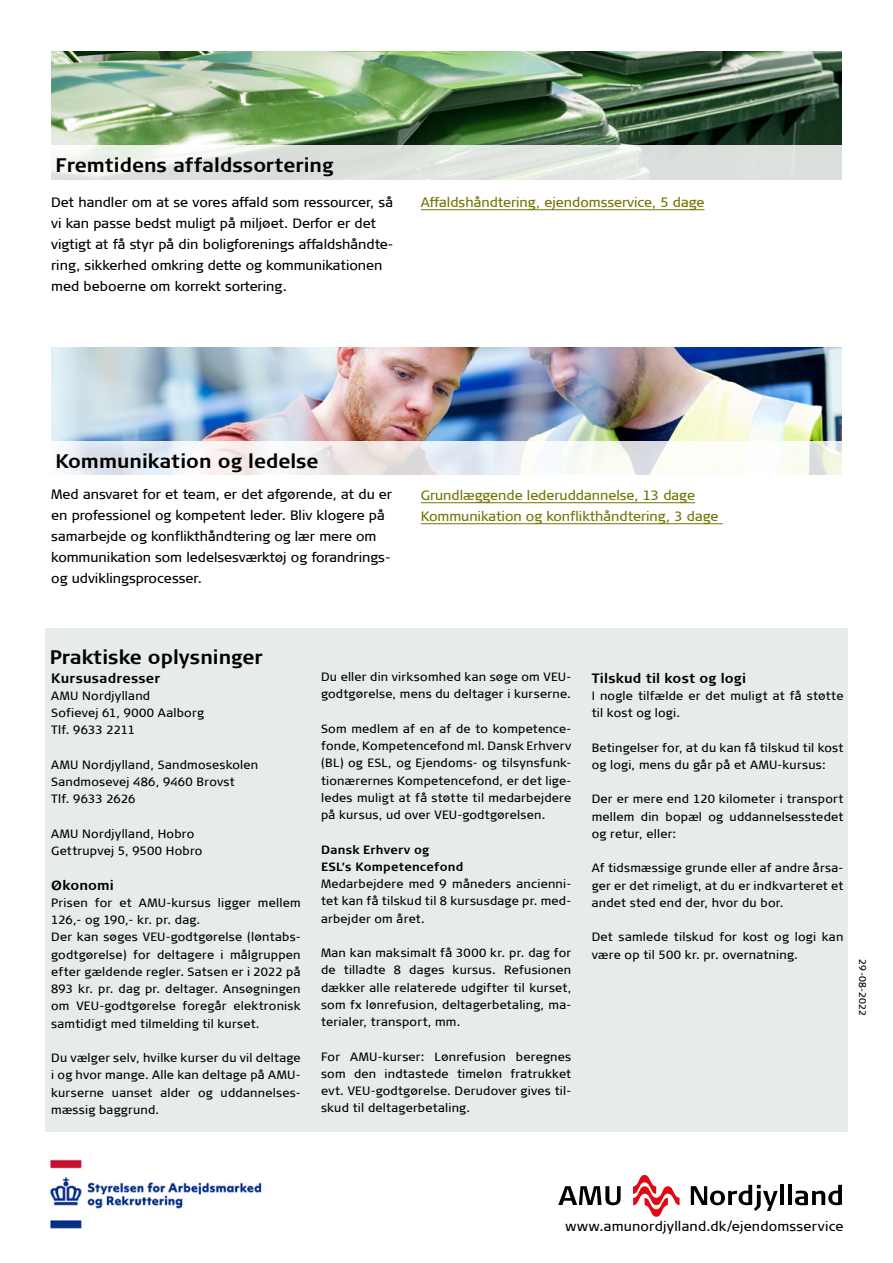
<style>
.page{position:relative;width:893px;height:1263px;background:#fff}
.page>*{position:absolute;margin:0;border:0;box-sizing:border-box;transform-origin:0 0}
.t1{font:700 19.5px "Signa Column";color:#000}
.t2{font:13.5px/21px "Signa Column";color:#000}
.t3{font:13.5px/21px "Signa Column";color:#737500}
.t4{font:700 13.5px "Signa Column";letter-spacing:.015em;color:#000}
.t5{font:12px/17.2px "Signa Column";letter-spacing:.02em;color:#000}
.t6{font:700 12px/17.2px "Signa Column";letter-spacing:.02em;color:#000}
.t7{font:9.75px "Signa Column";letter-spacing:.015em;color:#000}
</style>
<div class="page">
<div style="left:46px;top:628px;width:802px;height:504px;background:#e7ece8"></div>
<svg style="left:558px;top:1186px;width:63px;height:19px"></svg>
<svg style="left:691px;top:1185px;width:87px;height:26px"></svg>
<hr style="left:780px;top:1185px;width:4px;height:20px;background:#000">
<hr style="left:788px;top:1185px;width:4px;height:20px;background:#000">
<svg style="left:795px;top:1185px;width:47px;height:20px"></svg>
<svg style="left:633px;top:1175px;width:46px;height:42px"></svg>
<img style="left:51px;top:347px;width:791px;height:94px">
<img style="left:51px;top:51px;width:791px;height:94px">
<svg style="left:51px;top:145px;width:791px;height:35px;background:#e0e6e1"></svg>
<svg style="left:63px;top:441px;width:779px;height:34px"></svg>
<hr style="left:421px;top:209px;width:283px;height:1px;background:#737500">
<hr style="left:421px;top:502px;width:274px;height:1px;background:#737500">
<hr style="left:421px;top:523px;width:302px;height:1px;background:#737500">
<img style="left:49px;top:1160px;width:213px;height:68px">
<h1 class="t1" style="left:55px;top:154px;width:279px">Fremtidens affaldssortering</h1>
<p class="t2" style="left:51px;top:192px;width:344px">Det handler om at se vores affald som ressourcer, så vi kan passe bedst muligt på miljøet. Derfor er det vigtigt at få styr på din boligforenings affaldshåndte&shy;ring, sikkerhed omkring dette og kommunikationen med beboerne om korrekt sortering.</p>
<p class="t3" style="left:421px;top:192px;width:285px">Affaldshåndtering, ejendomsservice, 5 dage</p>
<h1 class="t1" style="left:55px;top:449px;width:265px">Kommunikation og ledelse</h1>
<p class="t2" style="left:51px;top:483px;width:343px">Med ansvaret for et team, er det afgørende, at du er en professionel og kompetent leder. Bliv klogere på samarbejde og konflikthåndtering og lær mere om kommunikation som ledelsesværktøj og forandrings&shy;og udviklingsprocesser.</p>
<p class="t3" style="left:421px;top:484px;width:299px">Grundlæggende lederuddannelse, 13 dage<br>Kommunikation og konflikthåndtering, 3 dage</p>
<h1 class="t1" style="left:50px;top:646px;width:214px">Praktiske oplysninger</h1>
<p class="t4" style="left:51px;top:670px;width:111px">Kursusadresser</p>
<p class="t5" style="left:51px;top:687px;width:154px">AMU Nordjylland<br>Sofievej 61, 9000 Aalborg<br>Tlf. 9633 2211</p>
<p class="t5" style="left:51px;top:756px;width:209px">AMU Nordjylland, Sandmoseskolen<br>Sandmosevej 486, 9460 Brovst<br>Tlf. 9633 2626</p>
<p class="t5" style="left:51px;top:825px;width:153px">AMU Nordjylland, Hobro<br>Gettrupvej 5, 9500 Hobro</p>
<p class="t4" style="left:51px;top:877px;width:64px">Økonomi</p>
<p class="t5" style="left:51px;top:894px;width:251px">Prisen for et AMU-kursus ligger mellem 126,- og 190,- kr. pr. dag.<br>Der kan søges VEU-godtgørelse (løntabs&shy;godtgørelse) for deltagere i målgruppen efter gældende regler. Satsen er i 2022 på 893 kr. pr. dag pr. deltager. Ansøgningen om VEU-godtgørelse foregår elektronisk samtidigt med tilmelding til kurset.</p>
<p class="t5" style="left:51px;top:1049px;width:251px;text-align:justify">Du vælger selv, hvilke kurser du vil deltage i og hvor mange. Alle kan deltage på AMU&shy;kurserne uanset alder og uddannelses&shy;mæssig baggrund.</p>
<p class="t5" style="left:321px;top:668px;width:252px">Du eller din virksomhed kan søge om VEU&shy;godtgørelse, mens du deltager i kurserne.</p>
<p class="t5" style="left:321px;top:720px;width:252px;text-align:justify">Som medlem af en af de to kompetence&shy;fonde, Kompetencefond ml. Dansk Erhverv (BL) og ESL, og Ejendoms- og tilsynsfunk&shy;tionærernes Kompetencefond, er det lige&shy;ledes muligt at få støtte til medarbejdere på kursus, ud over VEU-godtgørelsen.</p>
<p class="t6" style="left:321px;top:841px;width:144px">Dansk Erhverv og<br>ESL’s Kompetencefond</p>
<p class="t5" style="left:321px;top:875px;width:252px;text-align:justify">Medarbejdere med 9 måneders ancienni&shy;tet kan få tilskud til 8 kursusdage pr. med&shy;arbejder om året.</p>
<p class="t5" style="left:321px;top:944px;width:252px;text-align:justify">Man kan maksimalt få 3000 kr. pr. dag for de tilladte 8 dages kursus. Refusionen dækker alle relaterede udgifter til kurset, som fx lønrefusion, deltagerbetaling, ma&shy;terialer, transport, mm.</p>
<p class="t5" style="left:321px;top:1048px;width:252px;text-align:justify">For AMU-kurser: Lønrefusion beregnes som den indtastede timeløn fratrukket evt. VEU-godtgørelse. Derudover gives til&shy;skud til deltagerbetaling.</p>
<p class="t4" style="left:592px;top:670px;width:156px">Tilskud til kost og logi</p>
<p class="t5" style="left:592px;top:687px;width:253px">I nogle tilfælde er det muligt at få støtte til kost og logi.</p>
<p class="t5" style="left:592px;top:739px;width:253px">Betingelser for, at du kan få tilskud til kost og logi, mens du går på et AMU-kursus:</p>
<p class="t5" style="left:592px;top:791px;width:253px;text-align:justify">Der er mere end 120 kilometer i transport mellem din bopæl og uddannelsesstedet og retur, eller:</p>
<p class="t5" style="left:592px;top:860px;width:253px;text-align:justify">Af tidsmæssige grunde eller af andre årsa&shy;ger er det rimeligt, at du er indkvarteret et andet sted end der, hvor du bor.</p>
<p class="t5" style="left:592px;top:929px;width:253px">Det samlede tilskud for kost og logi kan være op til 500 kr. pr. overnatning.</p>
<p class="t7" style="left:868px;top:959px;width:58px;rotate:90deg">29-08-2022</p>
<p class="t2" style="left:566px;top:1215px;width:279px">www.amunordjylland.dk/ejendomsservice</p>
</div>
